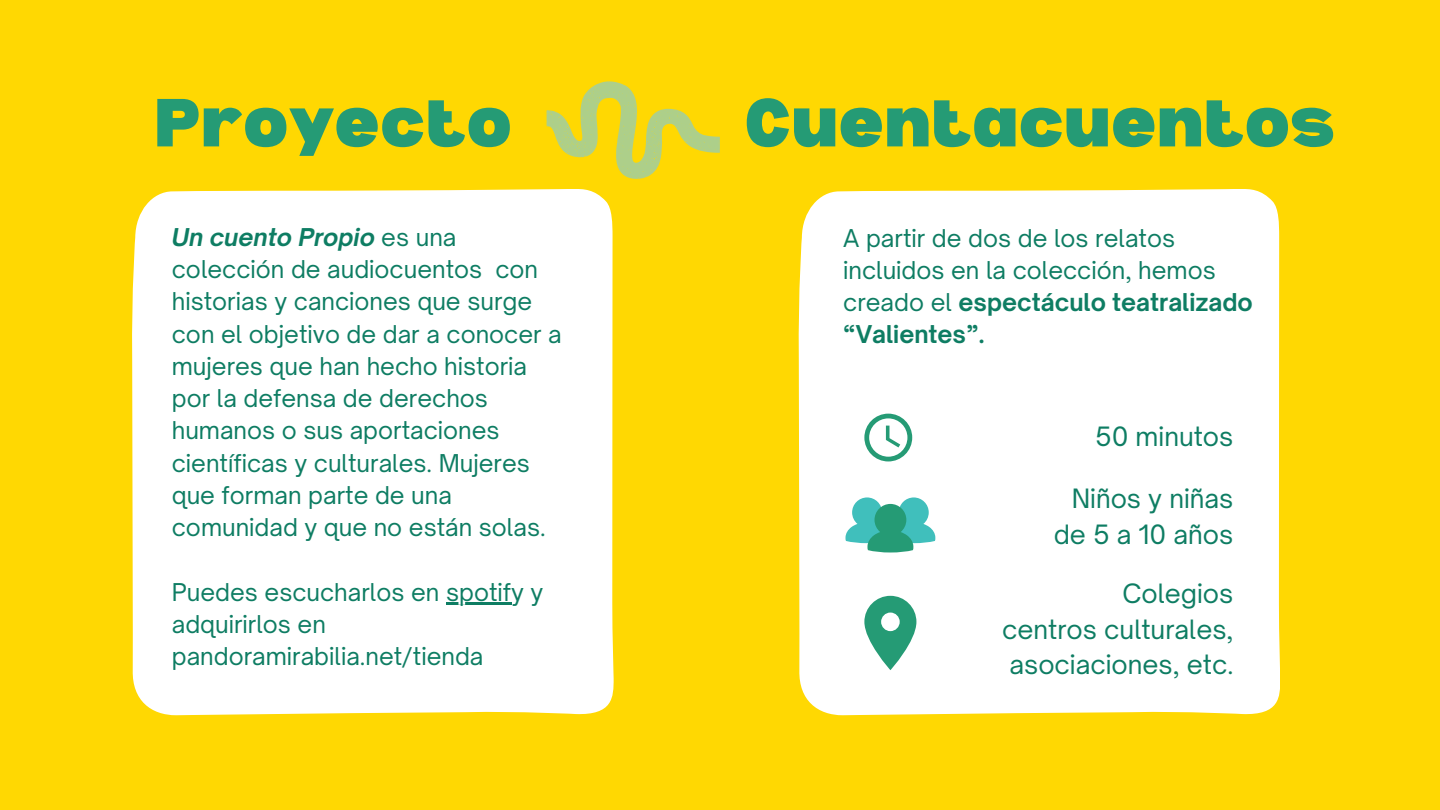
<style>
.page{position:relative;width:1440px;height:810px;background:#ffd802}
.page>*{position:absolute;margin:0;border:0;box-sizing:border-box;transform-origin:0 0}
.t1{font:900 66.4px "Bernoru";color:#259b75}
.t2{font:25.5px/35.2px "Open Sauce One";color:#0e7d63}
.t3{font:23.5px/32.2px "Open Sauce One";color:#0e7d63}
.s1{font-weight:700;font-style:italic}
.s2{font-weight:700}
</style>
<div class="page">
<div style="left:132px;top:189px;width:482px;height:526px;background:#fff"></div>
<div style="left:799px;top:189px;width:481px;height:526px;background:#fff"></div>
<svg style="left:864px;top:414px;width:48px;height:47px;background:#b7ded1"></svg>
<svg style="left:845px;top:497px;width:90px;height:55px;background:#69c4b7"></svg>
<svg style="left:864px;top:596px;width:52px;height:74px;background:#79c1aa"></svg>
<hr style="left:446px;top:602px;width:65px;height:2px;background:#0e7d63">
<svg style="left:547px;top:81px;width:173px;height:97px"></svg>
<h1 class="t1" style="left:154px;top:85px;width:359px">Proyecto</h1>
<p class="t3" style="left:172px;top:221px;width:391px"><span class="s1">Un cuento Propio</span> es una colección de audiocuentos con historias y canciones que surge con el objetivo de dar a conocer a mujeres que han hecho historia por la defensa de derechos humanos o sus aportaciones científicas y culturales. Mujeres que forman parte de una comunidad y que no están solas.</p>
<p class="t3" style="left:172px;top:575px;width:373px">Puedes escucharlos en spotify y</p>
<p class="t3" style="left:172px;top:608px;width:313px">adquirirlos en pandoramirabilia.net/tienda</p>
<h1 class="t1" style="left:744px;top:85px;width:592px">Cuentacuentos</h1>
<p class="t3" style="left:843px;top:221px;width:411px">A partir de dos de los relatos incluidos en la colección, hemos creado el <span class="s2">espectáculo teatralizado “Valientes”.</span></p>
<p class="t2" style="left:1095px;top:419px;width:140px">50 minutos</p>
<p class="t2" style="left:1072px;top:481px;width:163px">Niños y niñas</p>
<p class="t2" style="left:1054px;top:516px;width:181px">de 5 a 10 años</p>
<p class="t2" style="left:1123px;top:576px;width:112px">Colegios</p>
<p class="t2" style="left:1002px;top:611px;width:233px">centros culturales, asociaciones, etc.</p>
</div>
